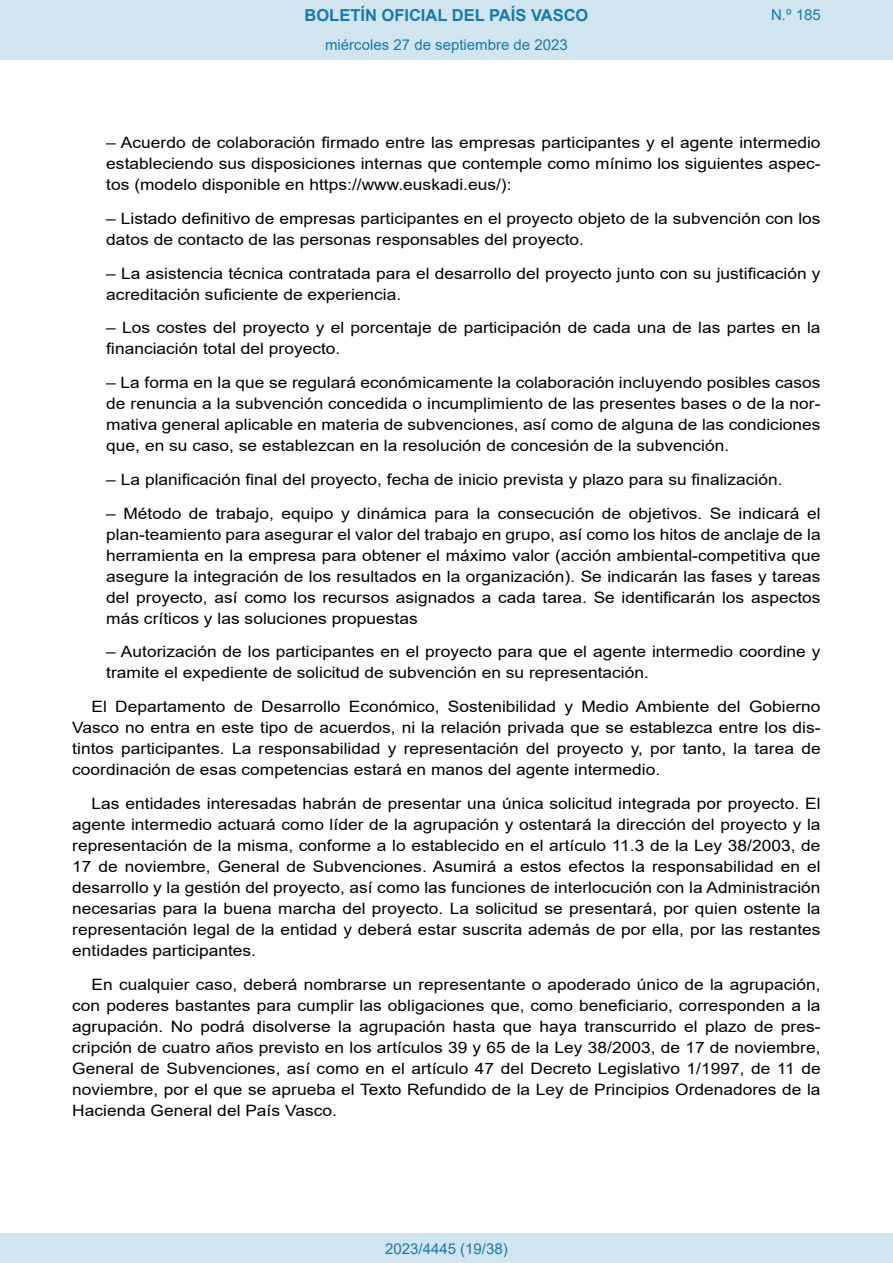
<style>
.page{position:relative;width:893px;height:1263px;background:#fff}
.page>*{position:absolute;margin:0;border:0;box-sizing:border-box;transform-origin:0 0}
.t1{font:700 16.5px "Arial";color:#1879ad}
.BOPVDetalle1{font:15.6px/21px "Arial";color:#000;scale:1.11 1}
.BOPVDetalle{font:15.6px/21px "Arial";color:#000;text-align:justify;scale:1.11 1}
.Paginacion_Centro{font:15px "Arial";color:#1879ad}
</style>
<div class="page">
<div style="left:0;top:0;width:893px;height:60px;background:#d0e5f0"></div>
<div style="left:0;top:1233px;width:893px;height:30px;background:#d0e5f0"></div>
<p class="t1" style="left:305px;top:3px;width:285px">BOLETÍN OFICIAL DEL PAÍS VASCO</p>
<p class="Paginacion_Centro" style="left:325px;top:35px;width:244px">miércoles 27 de septiembre de 2023</p>
<p class="Paginacion_Centro" style="left:771px;top:5px;width:51px">N.º 185</p>
<p class="BOPVDetalle1" style="left:106px;top:132px;width:645px;text-align:justify">– Acuerdo de colaboración firmado entre las empresas participantes y el agente intermedio estableciendo sus disposiciones internas que contemple como mínimo los siguientes aspec&shy;tos (modelo disponible en https://www.euskadi.eus/):</p>
<p class="BOPVDetalle1" style="left:106px;top:208px;width:645px">– Listado definitivo de empresas participantes en el proyecto objeto de la subvención con los datos de contacto de las personas responsables del proyecto.</p>
<p class="BOPVDetalle1" style="left:106px;top:263px;width:645px">– La asistencia técnica contratada para el desarrollo del proyecto junto con su justificación y acreditación suficiente de experiencia.</p>
<p class="BOPVDetalle1" style="left:106px;top:317px;width:645px">– Los costes del proyecto y el porcentaje de participación de cada una de las partes en la financiación total del proyecto.</p>
<p class="BOPVDetalle1" style="left:106px;top:372px;width:645px;text-align:justify">– La forma en la que se regulará económicamente la colaboración incluyendo posibles casos de renuncia a la subvención concedida o incumplimiento de las presentes bases o de la nor&shy;mativa general aplicable en materia de subvenciones, así como de alguna de las condiciones que, en su caso, se establezcan en la resolución de concesión de la subvención.</p>
<p class="BOPVDetalle1" style="left:106px;top:469px;width:611px">– La planificación final del proyecto, fecha de inicio prevista y plazo para su finalización.</p>
<p class="BOPVDetalle1" style="left:106px;top:503px;width:645px;text-align:justify">– Método de trabajo, equipo y dinámica para la consecución de objetivos. Se indicará el plan-teamiento para asegurar el valor del trabajo en grupo, así como los hitos de anclaje de la herramienta en la empresa para obtener el máximo valor (acción ambiental-competitiva que asegure la integración de los resultados en la organización). Se indicarán las fases y tareas del proyecto, así como los recursos asignados a cada tarea. Se identificarán los aspectos más críticos y las soluciones propuestas</p>
<p class="BOPVDetalle1" style="left:106px;top:641px;width:645px">– Autorización de los participantes en el proyecto para que el agente intermedio coordine y tramite el expediente de solicitud de subvención en su representación.</p>
<p class="BOPVDetalle" style="left:72px;top:696px;width:676px;text-indent:19px">El Departamento de Desarrollo Económico, Sostenibilidad y Medio Ambiente del Gobierno Vasco no entra en este tipo de acuerdos, ni la relación privada que se establezca entre los dis&shy;tintos participantes. La responsabilidad y representación del proyecto y, por tanto, la tarea de coordinación de esas competencias estará en manos del agente intermedio.</p>
<p class="BOPVDetalle" style="left:72px;top:793px;width:676px;text-indent:19px">Las entidades interesadas habrán de presentar una única solicitud integrada por proyecto. El agente intermedio actuará como líder de la agrupación y ostentará la dirección del proyecto y la representación de la misma, conforme a lo establecido en el artículo 11.3 de la Ley 38/2003, de 17 de noviembre, General de Subvenciones. Asumirá a estos efectos la responsabilidad en el desarrollo y la gestión del proyecto, así como las funciones de interlocución con la Administración necesarias para la buena marcha del proyecto. La solicitud se presentará, por quien ostente la representación legal de la entidad y deberá estar suscrita además de por ella, por las restantes entidades participantes.</p>
<p class="BOPVDetalle" style="left:72px;top:974px;width:676px;text-indent:19px">En cualquier caso, deberá nombrarse un representante o apoderado único de la agrupación, con poderes bastantes para cumplir las obligaciones que, como beneficiario, corresponden a la agrupación. No podrá disolverse la agrupación hasta que haya transcurrido el plazo de pres&shy;cripción de cuatro años previsto en los artículos 39 y 65 de la Ley 38/2003, de 17 de noviembre, General de Subvenciones, así como en el artículo 47 del Decreto Legislativo 1/1997, de 11 de noviembre, por el que se aprueba el Texto Refundido de la Ley de Principios Ordenadores de la Hacienda General del País Vasco.</p>
<p class="Paginacion_Centro" style="left:385px;top:1238px;width:124px">2023/4445 (19/38)</p>
</div>
